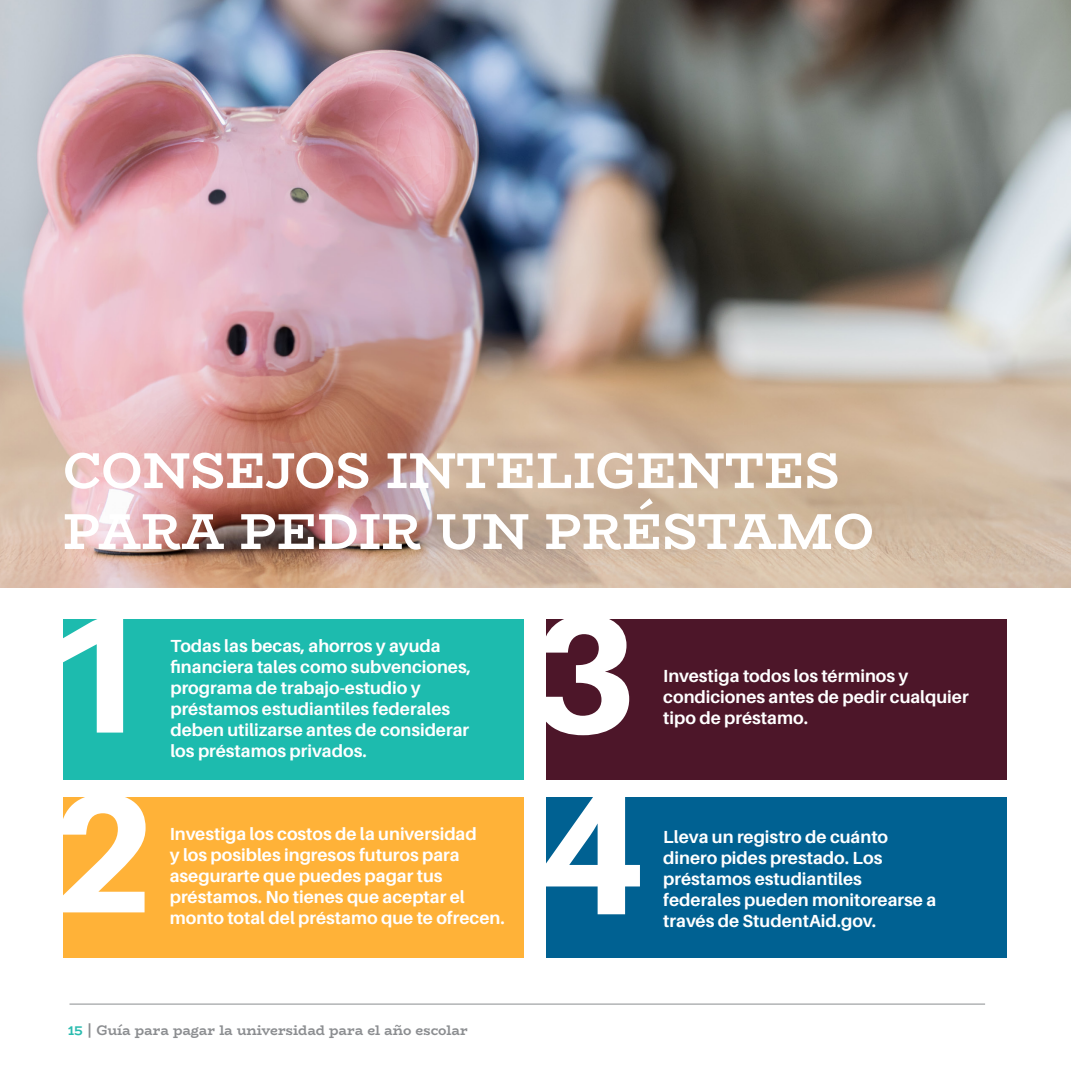
<style>
.page{position:relative;width:1071px;height:1071px;background:#fff}
.page>*{position:absolute;margin:0;border:0;box-sizing:border-box;transform-origin:0 0}
.t1{font:800 175px "Aileron";color:#fff}
.t2{font:800 168px "Aileron";color:#fff}
.Header_-_30pt__white{font:700 50.75px/60.9px "Bio Rhyme";color:#fff}
.Body_Copy_-_white{font:700 17.5px/21px "Aileron";color:#fff}
.t3{font:700 14px "Bio Rhyme";letter-spacing:-.005em;color:#8b8d90}
.s1{color:#2abbaf}
</style>
<div class="page">
<hr style="left:70px;top:1004px;width:915px;height:1px;background:#8b8d90">
<img style="left:0;top:0;width:1071px;height:587px">
<div style="left:64px;top:619px;width:460px;height:161px;background:#1dbbae"></div>
<div style="left:546px;top:619px;width:460px;height:161px;background:#4d1629"></div>
<div style="left:64px;top:797px;width:460px;height:161px;background:#ffb238"></div>
<div style="left:546px;top:797px;width:460px;height:161px;background:#006192"></div>
<p class="Header_-_30pt__white" style="left:63px;top:439px;width:813px">CONSEJOS INTELIGENTES<br>PARA PEDIR UN PRÉSTAMO</p>
<p class="t2" style="left:42px;top:578px;width:109px">1</p>
<p class="t2" style="left:48px;top:758px;width:109px">2</p>
<p class="Body_Copy_-_white" style="left:170px;top:635px;width:302px">Todas las becas, ahorros y ayuda financiera tales como subvenciones, programa de trabajo-estudio y préstamos estudiantiles federales deben utilizarse antes de considerar los préstamos privados.</p>
<p class="Body_Copy_-_white" style="left:170px;top:824px;width:336px">Investiga los costos de la universidad<br>y los posibles ingresos futuros para asegurarte que puedes pagar tus préstamos. No tienes que aceptar el monto total del préstamo que te ofrecen.</p>
<p class="t2" style="left:530px;top:579px;width:109px">3</p>
<p class="t1" style="left:534px;top:754px;width:114px">4</p>
<p class="Body_Copy_-_white" style="left:663px;top:666px;width:307px">Investiga todos los términos y condiciones antes de pedir cualquier tipo de préstamo.</p>
<p class="Body_Copy_-_white" style="left:663px;top:826px;width:274px">Lleva un registro de cuánto dinero pides prestado. Los préstamos estudiantiles federales pueden monitorearse a través de StudentAid.gov.</p>
<p class="t3" style="left:68px;top:1019px;width:402px"><span class="s1">15</span> | Guía para pagar la universidad para el año escolar</p>
</div>
